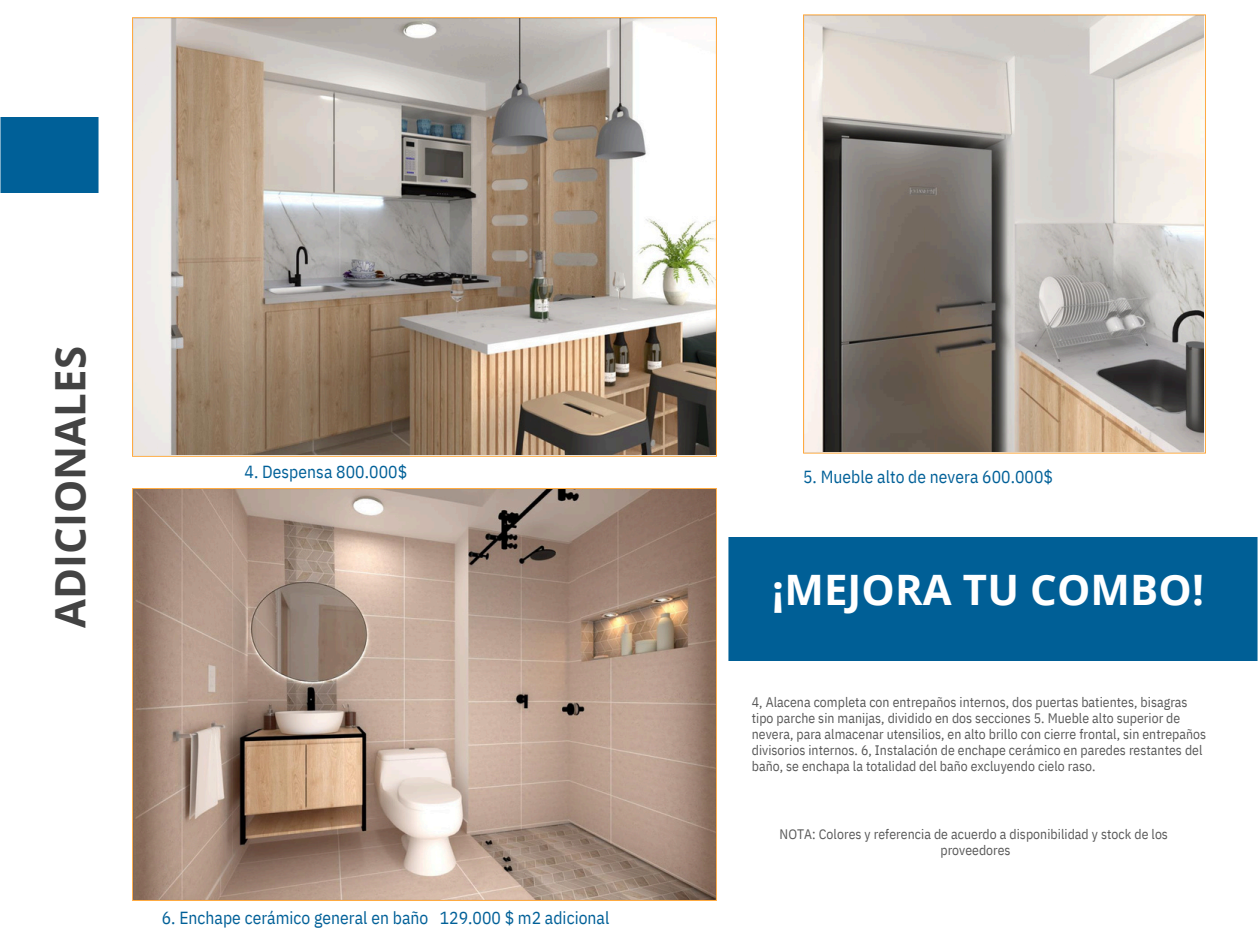
<style>
.page{position:relative;width:1260px;height:945px;background:#fff}
.page>*{position:absolute;margin:0;border:0;box-sizing:border-box;transform-origin:0 0}
.t1{font:700 42px "Open Sans";letter-spacing:.005em;color:#434343}
.t2{font:700 41.88px "Open Sans";letter-spacing:.005em;color:#fff}
.t3{font:17.5px "IBM Plex Sans Cond";letter-spacing:.005em;color:#006098}
.t4{font:13.75px/16px "IBM Plex Sans Cond";letter-spacing:.005em;color:#595959}
</style>
<div class="page">
<img style="left:803px;top:14px;width:402px;height:439px">
<img style="left:132px;top:488px;width:585px;height:413px">
<div style="left:0;top:118px;width:98px;height:75px;background:#006098"></div>
<img style="left:132px;top:18px;width:584px;height:438px">
<div style="left:729px;top:538px;width:529px;height:122px;background:#005f96"></div>
<h1 class="t1" style="left:41px;top:628px;width:284px;rotate:-90deg">ADICIONALES</h1>
<h2 class="t3" style="left:245px;top:460px;width:164px">4. Despensa 800.000$</h2>
<h2 class="t3" style="left:162px;top:906px;width:449px">6. Enchape cerámico general en baño 129.000 $ m2 adicional</h2>
<h2 class="t3" style="left:803px;top:465px;width:251px">5. Mueble alto de nevera 600.000$</h2>
<h1 class="t2" style="left:772px;top:560px;width:433px">¡MEJORA TU COMBO!</h1>
<p class="t4" style="left:752px;top:694px;width:456px">4, Alacena completa con entrepaños internos, dos puertas batientes, bisagras tipo parche sin manijas, dividido en dos secciones 5. Mueble alto superior de nevera, para almacenar utensilios, en alto brillo con cierre frontal, sin entrepaños divisorios internos. 6, Instalación de enchape cerámico en paredes restantes del baño, se enchapa la totalidad del baño excluyendo cielo raso.</p>
<p class="t4" style="left:780px;top:826px;width:390px">NOTA: Colores y referencia de acuerdo a disponibilidad y stock de los</p>
<p class="t4" style="left:940px;top:842px;width:72px">proveedores</p>
</div>
